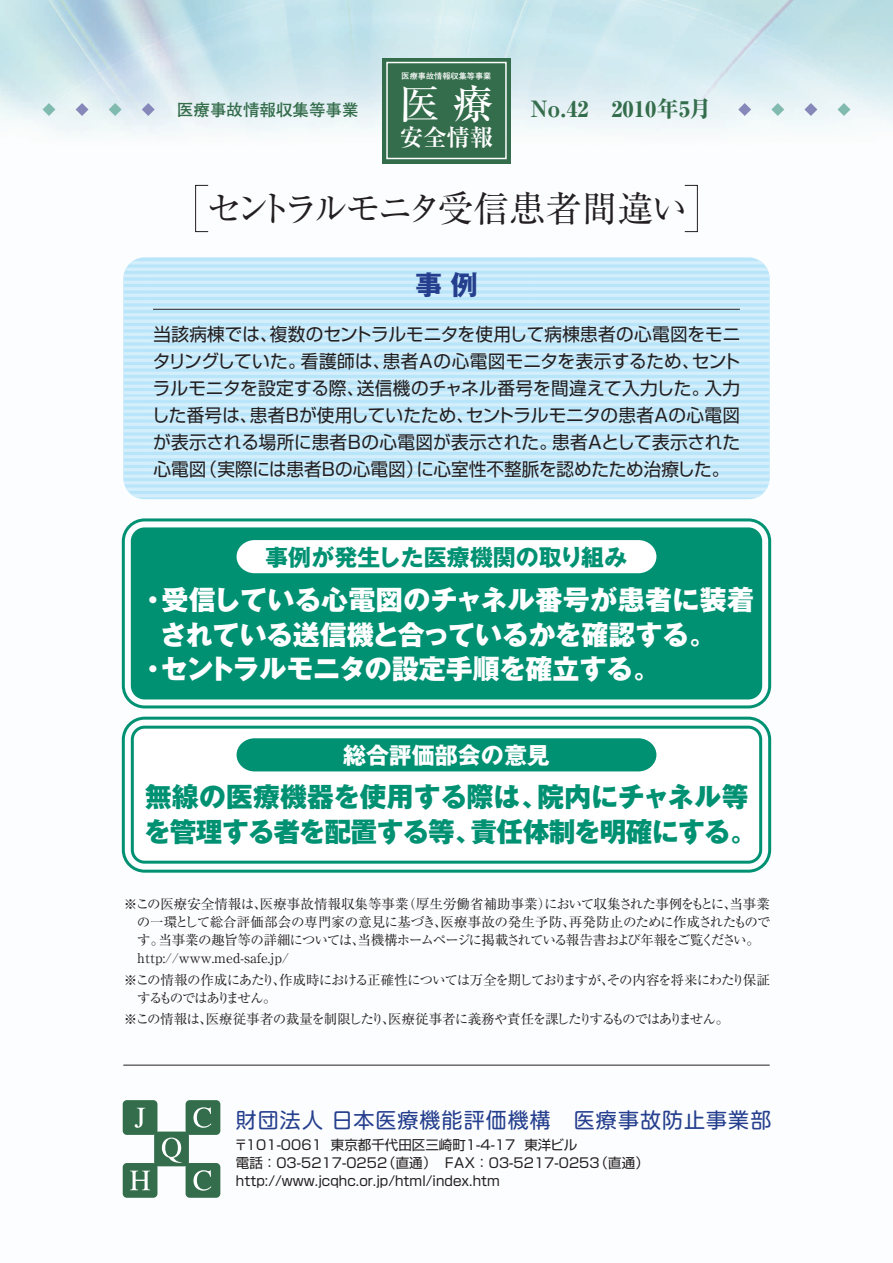
<style>
.page{position:relative;width:893px;height:1263px;background:#fff}
.page>*{position:absolute;margin:0;border:0;box-sizing:border-box;transform-origin:0 0}
.t1{font:500 40.35px "Ryumin";color:#fff}
.t2{font:36px "Ryumin";letter-spacing:-.095em;color:#231f20}
.t3{font:27px "Gothic MB101 hea";color:#fff}
.t4{font:27px/34.5px "Gothic MB101 hea";letter-spacing:-.02em;color:#009173}
.t5{font:700 27px "Gothic MB101";color:#253f8e}
.t6{font:700 23.4px "Ryumin";color:#fff}
.t7{font:700 22.95px "Gothic MB101";color:#009173}
.t8{font:700 22.95px "Gothic MB101";color:#fff}
.t9{font:800 22.5px "Ryumin";color:#346d4b}
.t10{font:21px "Shin M Go";letter-spacing:.05em;color:#253f8e}
.t11{font:18px/27px "Shin Go";letter-spacing:-.005em;color:#231f20;text-align:justify}
.t12{font:700 16.5px "Futo Go B101";color:#346d4b}
.t13{font:13.5px/18px "Ryumin";letter-spacing:-.02em;color:#231f20}
.t14{font:13.5px/18px "Shin Go";color:#231f20}
.t15{font:13.5px/18px "Ryumin";letter-spacing:-.085em;color:#231f20}
.t16{font:13.5px "Ryumin";letter-spacing:-.07em;color:#231f20}
.t17{font:700 8.1px "Futo Go B101";color:#fff}
</style>
<div class="page">
<img style="left:0;top:0;width:893px;height:1198px">
<div style="left:123px;top:257px;width:647px;height:242px;background:linear-gradient(to right,#c6eafa,#c6eafa);border-radius:21px"></div>
<hr style="left:153px;top:309px;width:587px;height:1px;background:#231f20">
<svg style="left:109px;top:103px;width:13px;height:13px"></svg>
<svg style="left:43px;top:103px;width:12px;height:13px"></svg>
<svg style="left:142px;top:103px;width:13px;height:13px"></svg>
<svg style="left:76px;top:103px;width:13px;height:13px"></svg>
<svg style="left:771px;top:103px;width:13px;height:13px"></svg>
<svg style="left:804px;top:103px;width:13px;height:13px"></svg>
<svg style="left:738px;top:103px;width:13px;height:13px"></svg>
<svg style="left:837px;top:103px;width:13px;height:13px"></svg>
<div style="left:195px;top:185px;width:13px;height:47px;border:1px solid #231f20"></div>
<div style="left:684px;top:185px;width:14px;height:47px;border:1px solid #231f20"></div>
<div style="left:382px;top:58px;width:129px;height:105px;background:#346d4b"></div>
<div style="left:386px;top:62px;width:121px;height:97px;border:1px solid #fff"></div>
<div style="left:154px;top:1131px;width:35px;height:35px;background:#346d4b;border-radius:4px"></div>
<svg style="left:162px;top:1137px;width:20px;height:26px"></svg>
<div style="left:186px;top:1163px;width:34px;height:35px;background:#346d4b;border-radius:4px"></div>
<svg style="left:193px;top:1170px;width:18px;height:20px"></svg>
<div style="left:123px;top:1100px;width:34px;height:35px;background:#346d4b;border-radius:4px"></div>
<svg style="left:135px;top:1108px;width:10px;height:20px"></svg>
<div style="left:186px;top:1100px;width:34px;height:35px;background:#346d4b;border-radius:4px"></div>
<svg style="left:193px;top:1107px;width:18px;height:21px"></svg>
<div style="left:123px;top:1163px;width:34px;height:35px;background:#346d4b;border-radius:4px"></div>
<svg style="left:130px;top:1171px;width:20px;height:19px"></svg>
<hr style="left:123px;top:1065px;width:647px;height:1px;background:#231f20">
<div style="left:131px;top:527px;width:631px;height:172px;background:#009173;border:3px solid #009173;border-radius:12px"></div>
<div style="left:237px;top:540px;width:419px;height:33px;background:#fff"></div>
<div style="left:122px;top:518px;width:649px;height:190px;border:3px solid #009173;border-radius:21px"></div>
<div style="left:131px;top:726px;width:631px;height:138px;background:#fff;border:3px solid #009173;border-radius:12px"></div>
<div style="left:237px;top:738px;width:419px;height:33px;background:#009173"></div>
<div style="left:122px;top:717px;width:649px;height:156px;border:3px solid #009173;border-radius:21px"></div>
<p class="t12" style="left:177px;top:100px;width:183px">医療事故情報収集等事業</p>
<p class="t17" style="left:402px;top:71px;width:91px">医療事故情報収集等事業</p>
<h1 class="t1" style="left:399px;top:80px;width:96px">医療</h1>
<p class="t6" style="left:400px;top:123px;width:95px">安全情報</p>
<p class="t9" style="left:531px;top:94px;width:182px">No.42 2010年5月</p>
<h2 class="t2" style="left:206px;top:187px;width:483px">セントラルモニタ受信患者間違い</h2>
<h3 class="t5" style="left:415px;top:266px;width:64px">事例</h3>
<p class="t11" style="left:152px;top:320px;width:590px">当該病棟では、複数のセントラルモニタを使用して病棟患者の心電図をモニタリングしていた。看護師は、患者Ａの心電図モニタを表示するため、セントラルモニタを設定する際、送信機のチャネル番号を間違えて入力した。入力した番号は、患者Ｂが使用していたため、セントラルモニタの患者Ａの心電図が表示される場所に患者Ｂの心電図が表示された。患者Ａとして表示された心電図（実際には患者Ｂの心電図）に心室性不整脈を認めたため治療した。</p>
<p class="t7" style="left:265px;top:540px;width:363px">事例が発生した医療機関の取り組み</p>
<h3 class="t3" style="left:140px;top:580px;width:616px">・受信している心電図のチャネル番号が患者に装着</h3>
<h3 class="t3" style="left:160px;top:614px;width:558px">されている送信機と合っているかを確認する。</h3>
<h3 class="t3" style="left:140px;top:649px;width:522px">・セントラルモニタの設定手順を確立する。</h3>
<p class="t8" style="left:343px;top:739px;width:208px">総合評価部会の意見</p>
<h3 class="t4" style="left:144px;top:776px;width:614px">無線の医療機器を使用する際は、院内にチャネル等を管理する者を配置する等、責任体制を明確にする。</h3>
<p class="t13" style="left:137px;top:894px;width:635px;text-indent:-13px">※この医療安全情報は、医療事故情報収集等事業（厚生労働省補助事業）において収集された事例をもとに、当事業の一環として総合評価部会の専門家の意見に基づき、医療事故の発生予防、再発防止のために作成されたものです。当事業の趣旨等の詳細については、当機構ホームページに掲載されている報告書および年報をご覧ください。http://www.med-safe.jp/</p>
<p class="t15" style="left:137px;top:971px;width:634px;text-indent:-13px">※この情報の作成にあたり、作成時における正確性については万全を期しておりますが、その内容を将来にわたり保証するものではありません。</p>
<p class="t16" style="left:124px;top:1011px;width:607px">※この情報は、医療従事者の裁量を制限したり、医療従事者に義務や責任を課したりするものではありません。</p>
<p class="t10" style="left:236px;top:1105px;width:537px">財団法人日本医療機能評価機構 医療事故防止事業部</p>
<p class="t14" style="left:234px;top:1135px;width:416px">〒101-0061 東京都千代田区三崎町1-4-17 東洋ビル<br>電話：03-5217-0252（直通）ＦＡＸ：03-5217-0253（直通）http://www.jcqhc.or.jp/html/index.htm</p>
</div>
